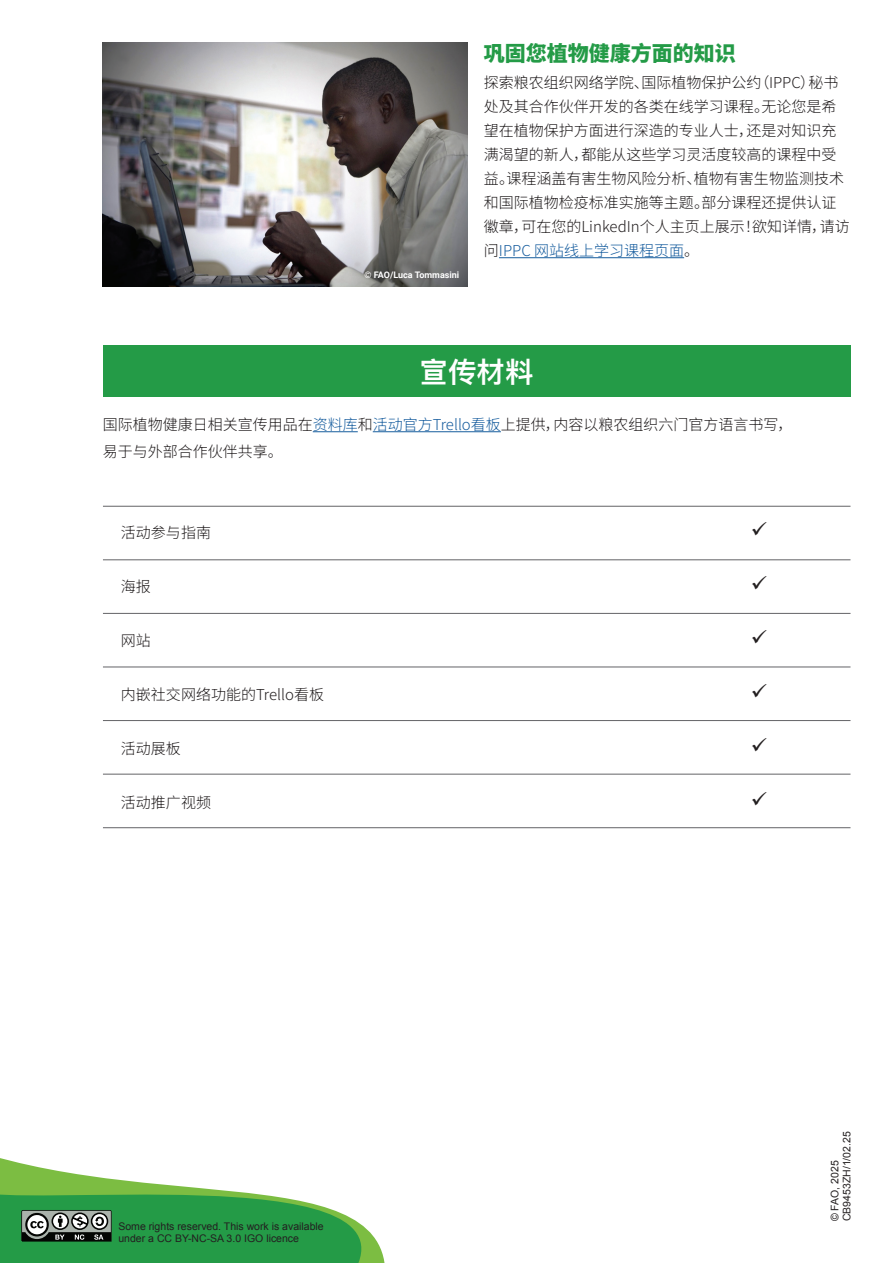
<style>
.page{position:relative;width:893px;height:1263px;background:#fff}
.page>*{position:absolute;margin:0;border:0;box-sizing:border-box;transform-origin:0 0}
.t1{font:600 28.5px "Ping Fang SC";color:#fff}
.t2{font:100 21px "Noto Sans SC";color:#249b47}
.t3{font:100 15px/24px "Noto Sans SC";color:#231f20}
.t4{font:10.5px/12px "Arial";color:#231f20}
.t5{font:700 9px "Roboto";color:#fff}
.s1{color:#175d9e}
</style>
<div class="page">
<div style="left:103px;top:345px;width:747px;height:51px;background:#249b47"></div>
<hr style="left:499px;top:257px;width:185px;height:1px;background:#175d9e">
<img style="left:102px;top:43px;width:366px;height:243px">
<hr style="left:313px;top:431px;width:45px;height:1px;background:#175d9e">
<hr style="left:373px;top:431px;width:128px;height:1px;background:#175d9e">
<hr style="left:103px;top:559px;width:747px;height:1px;background:#636366">
<hr style="left:103px;top:506px;width:747px;height:1px;background:#636366">
<hr style="left:103px;top:613px;width:747px;height:1px;background:#636366">
<hr style="left:103px;top:667px;width:747px;height:1px;background:#636366">
<hr style="left:103px;top:720px;width:747px;height:1px;background:#636366">
<hr style="left:103px;top:774px;width:747px;height:1px;background:#636366">
<hr style="left:103px;top:827px;width:747px;height:1px;background:#636366">
<svg style="left:0;top:1159px;width:385px;height:104px"></svg>
<div style="left:0;top:1241px;width:21px;height:22px;background:#249b47"></div>
<p class="t5" style="left:364px;top:268px;width:96px">© FAO/Luca Tommasini</p>
<h2 class="t2" style="left:484px;top:41px;width:253px">巩固您植物健康方面的知识</h2>
<p class="t3" style="left:484px;top:70px;width:367px">探索粮农组织网络学院、国际植物保护公约（IPPC）秘书处及其合作伙伴开发的各类在线学习课程。无论您是希望在植物保护方面进行深造的专业人士，还是对知识充满渴望的新人，都能从这些学习灵活度较高的课程中受益。课程涵盖有害生物风险分析、植物有害生物监测技术和国际植物检疫标准实施等主题。部分课程还提供认证徽章，可在您的LinkedIn个人主页上展示！欲知详情，请访问<span class="s1">IPPC 网站线上学习课程页面</span>。</p>
<h1 class="t1" style="left:420px;top:355px;width:115px">宣传材料</h1>
<p class="t3" style="left:103px;top:411px;width:691px;line-height:27px">国际植物健康日相关宣传用品在<span class="s1">资料库</span>和<span class="s1">活动官方Trello看板</span>上提供，内容以粮农组织六门官方语言书写，易于与外部合作伙伴共享。</p>
<p class="t3" style="left:121px;top:520px;width:91px">活动参与指南</p>
<p class="t3" style="left:121px;top:574px;width:31px">海报</p>
<p class="t3" style="left:121px;top:628px;width:31px">网站</p>
<p class="t3" style="left:121px;top:682px;width:205px">内嵌社交网络功能的Trello看板</p>
<p class="t3" style="left:121px;top:736px;width:61px">活动展板</p>
<p class="t3" style="left:121px;top:790px;width:91px">活动推广视频</p>
<p class="t4" style="left:118px;top:1220px;width:207px">Some rights reserved. This work is available under a CC BY-NC-SA 3.0 IGO licence</p>
<p class="t4" style="left:829px;top:1221px;width:91px;rotate:-90deg">© FAO, 2025<br>CB9453ZH/1/02.25</p>
</div>
